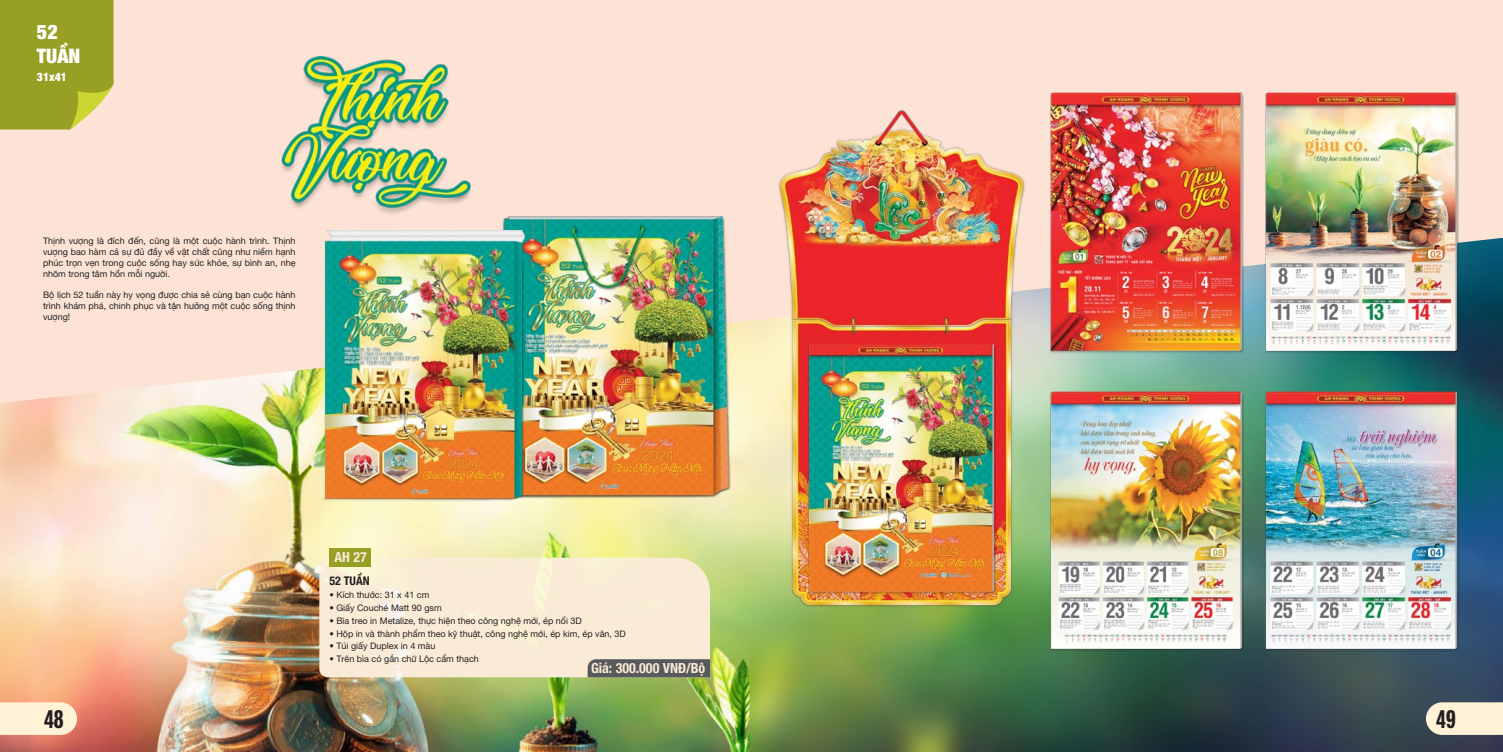
<style>
.page{position:relative;width:1503px;height:752px;background:#fff}
.page>*{position:absolute;margin:0;border:0;box-sizing:border-box;transform-origin:0 0}
.t1{font:25.4px "SVN Neue Helvetica Cp Bold";color:#231f20}
.t2{font:20px/24px "SVN Neue Helvetica Cn Black";color:#fff}
.t3{font:14px "SVN Neue Helvetica Cn Bold";color:#f9ebd5}
.t4{font:12px "SVN Neue Helvetica Cn Bold";color:#231f20}
.t5{font:11.7px "SVN Neue Helvetica Cn Black";color:#fff}
.t6{font:9px/10.8px "SVN Neue Helvetica Regular";color:#231f20;text-align:justify}
</style>
<div class="page">
<div style="left:0;top:0;width:1502px;height:751px;background:#fce3d5"></div>
<img style="left:0;top:238px;width:1502px;height:513px">
<img style="left:281px;top:56px;width:190px;height:158px">
<svg style="left:0;top:702px;width:77px;height:32px"></svg>
<svg style="left:1425px;top:702px;width:77px;height:32px"></svg>
<svg style="left:0;top:0;width:114px;height:129px;background:#9ea52e"></svg>
<svg style="left:319px;top:557px;width:391px;height:120px"></svg>
<div style="left:329px;top:548px;width:42px;height:18px;background:#97a025"></div>
<div style="left:587px;top:659px;width:123px;height:18px;background:#58595b"></div>
<img style="left:502px;top:216px;width:231px;height:283px">
<img style="left:317px;top:230px;width:210px;height:271px">
<img style="left:777px;top:110px;width:248px;height:497px">
<img style="left:807px;top:343px;width:188px;height:251px">
<img style="left:1049px;top:93px;width:194px;height:260px">
<img style="left:1264px;top:93px;width:194px;height:260px">
<img style="left:1049px;top:391px;width:194px;height:259px">
<img style="left:1264px;top:391px;width:194px;height:259px">
<h2 class="t2" style="left:37px;top:19px;width:45px">52<br>TUẦN</h2>
<p class="t5" style="left:37px;top:68px;width:31px">31x41</p>
<p class="t6" style="left:43px;top:235px;width:254px">Thịnh vượng là đích đến, cũng là một cuộc hành trình. Thịnh vượng bao hàm cả sự đủ đầy về vật chất cũng như niềm hạnh phúc trọn vẹn trong cuộc sống hay sức khỏe, sự bình an, nhẹ nhõm trong tâm hồn mỗi người.</p>
<p class="t6" style="left:43px;top:289px;width:254px">Bộ lịch 52 tuần này hy vọng được chia sẻ cùng bạn cuộc hành trình khám phá, chinh phục và tận hưởng một cuộc sống thịnh vượng!</p>
<h3 class="t3" style="left:334px;top:547px;width:34px">AH 27</h3>
<h3 class="t4" style="left:329px;top:572px;width:42px">52 TUẦN</h3>
<p class="t6" style="left:329px;top:588px;width:101px">• Kích thước: 31 x 41 cm</p>
<p class="t6" style="left:329px;top:601px;width:114px">• Giấy Couché Matt 90 gsm</p>
<p class="t6" style="left:329px;top:614px;width:254px">• Bìa treo in Metalize, thực hiện theo công nghệ mới, ép nổi 3D</p>
<p class="t6" style="left:329px;top:627px;width:298px">• Hộp in và thành phẩm theo kỹ thuật, công nghệ mới, ép kim, ép vân, 3D</p>
<p class="t6" style="left:329px;top:639px;width:107px">• Túi giấy Duplex in 4 màu</p>
<p class="t6" style="left:329px;top:652px;width:151px">• Trên bìa có gắn chữ Lộc cẩm thạch</p>
<h3 class="t3" style="left:591px;top:657px;width:116px">Giá: 300.000 VNĐ/Bộ</h3>
<h1 class="t1" style="left:44px;top:701px;width:21px">48</h1>
<h1 class="t1" style="left:1436px;top:701px;width:21px">49</h1>
</div>
